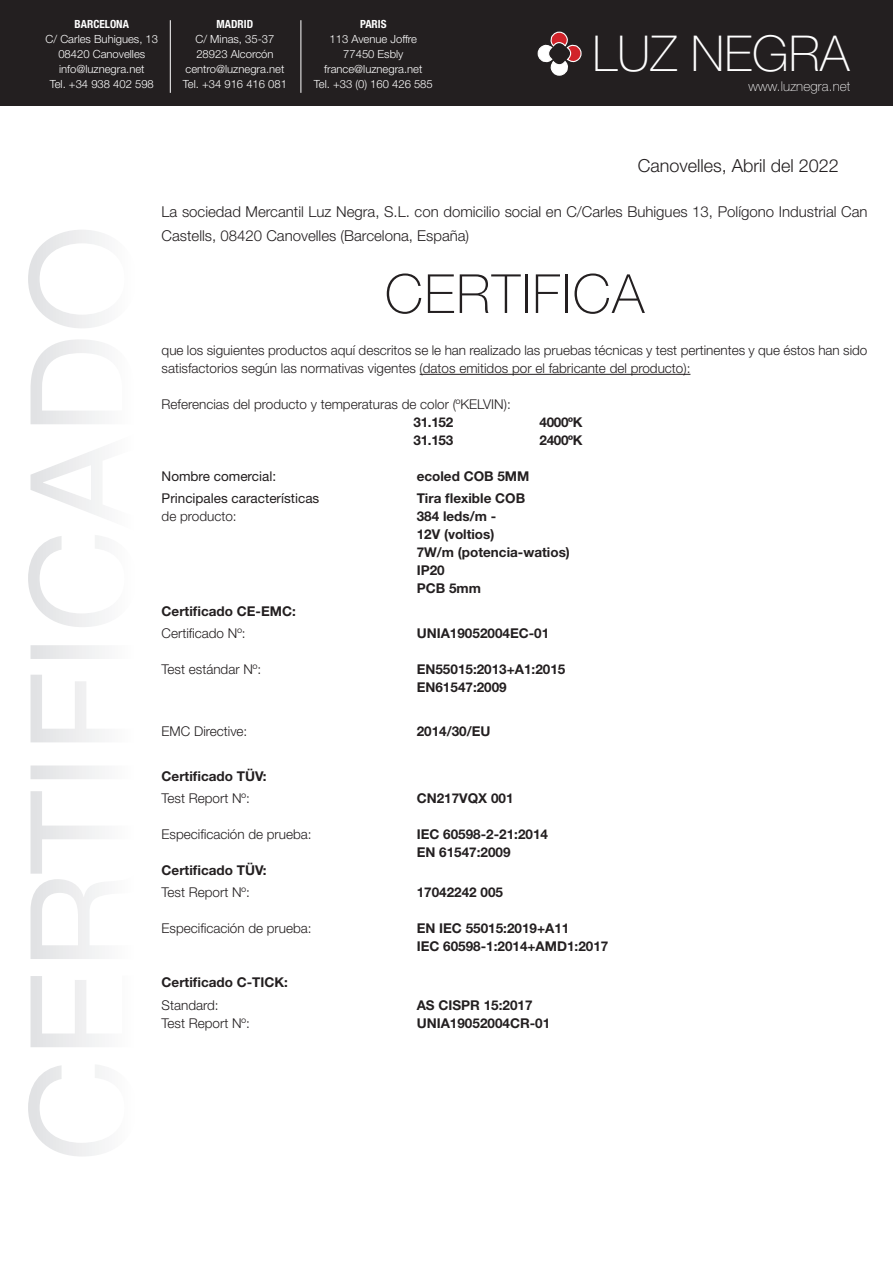
<style>
.page{position:relative;width:893px;height:1263px;background:#fff}
.page>*{position:absolute;margin:0;border:0;box-sizing:border-box;transform-origin:0 0}
.t1{font:100 54px "Helvetica Neue LT Std";letter-spacing:.03em;color:#231f20}
.t2{font:100 49.5px "Helvetica Neue LT Std";color:#fff}
.t3{font:300 18px "Helvetica Neue LT Std";color:#231f20}
.t4{font:300 15px/24px "Helvetica Neue LT Std";color:#231f20}
.t5{font:300 13.5px/18px "Helvetica Neue LT Std";color:#231f20}
.TXT_France_BASE_GRIS{font:700 13.5px "Helvetica Neue LT Std";color:#231f20}
.t6{font:13.5px "Helvetica Neue LT Std";color:#231f20}
.t7{font:100 13.5px "Helvetica Neue LT Std";letter-spacing:.01em;color:#fff}
.t8{font:300 11.25px "Helvetica Neue LT Std";color:#fff}
.t9{font:700 condensed 11.25px "Helvetica Neue LT Std";color:#fff}
</style>
<div class="page">
<div style="left:0;top:0;width:893px;height:105px;background:#231f20"></div>
<svg style="left:28px;top:230px;width:74px;height:926px"></svg>
<hr style="left:420px;top:374px;width:270px;height:1px;background:#231f20">
<hr style="left:170px;top:20px;width:1px;height:73px;background:#fff">
<hr style="left:301px;top:20px;width:1px;height:73px;background:#fff">
<svg style="left:537px;top:31px;width:45px;height:45px"></svg>
<p class="t9" style="left:75px;top:17px;width:56px">BARCELONA</p>
<p class="t8" style="left:46px;top:32px;width:114px">C/ Carles Buhigues, 13</p>
<p class="t8" style="left:58px;top:47px;width:88px">08420 Canovelles</p>
<p class="t8" style="left:59px;top:62px;width:87px">info@luznegra.net</p>
<p class="t8" style="left:50px;top:77px;width:106px">Tel. +34 938 402 598</p>
<p class="t9" style="left:217px;top:17px;width:38px">MADRID</p>
<p class="t8" style="left:195px;top:32px;width:80px">C/ Minas, 35-37</p>
<p class="t8" style="left:196px;top:47px;width:79px">28923 Alcorcón</p>
<p class="t8" style="left:186px;top:62px;width:100px">centro@luznegra.net</p>
<p class="t8" style="left:183px;top:77px;width:106px">Tel. +34 916 416 081</p>
<p class="t9" style="left:360px;top:17px;width:28px">PARIS</p>
<p class="t8" style="left:330px;top:32px;width:89px">113 Avenue Joffre</p>
<p class="t8" style="left:343px;top:47px;width:62px">77450 Esbly</p>
<p class="t8" style="left:324px;top:62px;width:100px">france@luznegra.net</p>
<p class="t8" style="left:314px;top:77px;width:120px">Tel. +33 (0) 160 426 585</p>
<p class="t7" style="left:749px;top:79px;width:103px">www.luznegra.net</p>
<p class="t2" style="left:592px;top:25px;width:258px">LUZ NEGRA</p>
<p class="t3" style="left:638px;top:155px;width:203px">Canovelles, Abril del 2022</p>
<p class="t4" style="left:162px;top:199px;width:707px">La sociedad Mercantil Luz Negra, S.L. con domicilio social en C/Carles Buhigues 13, Polígono Industrial Can<br>Castells, 08420 Canovelles (Barcelona, España)</p>
<p class="t1" style="left:385px;top:263px;width:261px">CERTIFICA</p>
<p class="t5" style="left:162px;top:341px;width:707px">que los siguientes productos aquí descritos se le han realizado las pruebas técnicas y test pertinentes y que éstos han sido satisfactorios según las normativas vigentes (datos emitidos por el fabricante del producto):</p>
<p class="t5" style="left:162px;top:395px;width:351px">Referencias del producto y temperaturas de color (ºKELVIN):</p>
<p class="TXT_France_BASE_GRIS" style="left:414px;top:414px;width:41px">31.152</p>
<p class="TXT_France_BASE_GRIS" style="left:540px;top:414px;width:45px">4000ºK</p>
<p class="TXT_France_BASE_GRIS" style="left:414px;top:432px;width:41px">31.153</p>
<p class="TXT_France_BASE_GRIS" style="left:540px;top:432px;width:45px">2400ºK</p>
<p class="t6" style="left:162px;top:468px;width:116px">Nombre comercial:</p>
<p class="TXT_France_BASE_GRIS" style="left:417px;top:468px;width:114px">ecoled COB 5MM</p>
<p class="t6" style="left:162px;top:490px;width:159px">Principales características</p>
<p class="TXT_France_BASE_GRIS" style="left:417px;top:490px;width:110px">Tira flexible COB</p>
<p class="t5" style="left:162px;top:507px;width:77px">de producto:</p>
<p class="TXT_France_BASE_GRIS" style="left:417px;top:508px;width:81px">384 leds/m -</p>
<p class="TXT_France_BASE_GRIS" style="left:417px;top:526px;width:79px">12V (voltios)</p>
<p class="TXT_France_BASE_GRIS" style="left:417px;top:544px;width:155px">7W/m (potencia-watios)</p>
<p class="TXT_France_BASE_GRIS" style="left:417px;top:562px;width:29px">IP20</p>
<p class="TXT_France_BASE_GRIS" style="left:417px;top:580px;width:66px">PCB 5mm</p>
<p class="TXT_France_BASE_GRIS" style="left:162px;top:602px;width:136px">Certificado CE-EMC:</p>
<p class="t5" style="left:162px;top:624px;width:86px">Certificado Nº:</p>
<p class="TXT_France_BASE_GRIS" style="left:417px;top:625px;width:134px">UNIA19052004EC-01</p>
<p class="t5" style="left:162px;top:660px;width:101px">Test estándar Nº:</p>
<p class="TXT_France_BASE_GRIS" style="left:417px;top:661px;width:150px">EN55015:2013+A1:2015</p>
<p class="TXT_France_BASE_GRIS" style="left:417px;top:679px;width:92px">EN61547:2009</p>
<p class="t5" style="left:162px;top:722px;width:87px">EMC Directive:</p>
<p class="TXT_France_BASE_GRIS" style="left:417px;top:723px;width:75px">2014/30/EU</p>
<p class="TXT_France_BASE_GRIS" style="left:162px;top:768px;width:107px">Certificado TÜV:</p>
<p class="t5" style="left:162px;top:789px;width:90px">Test Report Nº:</p>
<p class="TXT_France_BASE_GRIS" style="left:417px;top:790px;width:98px">CN217VQX 001</p>
<p class="t5" style="left:162px;top:825px;width:152px">Especificación de prueba:</p>
<p class="TXT_France_BASE_GRIS" style="left:417px;top:826px;width:133px">IEC 60598-2-21:2014</p>
<p class="TXT_France_BASE_GRIS" style="left:417px;top:844px;width:95px">EN 61547:2009</p>
<p class="TXT_France_BASE_GRIS" style="left:162px;top:862px;width:107px">Certificado TÜV:</p>
<p class="t5" style="left:162px;top:883px;width:90px">Test Report Nº:</p>
<p class="TXT_France_BASE_GRIS" style="left:417px;top:884px;width:88px">17042242 005</p>
<p class="t5" style="left:162px;top:919px;width:152px">Especificación de prueba:</p>
<p class="TXT_France_BASE_GRIS" style="left:417px;top:920px;width:154px">EN IEC 55015:2019+A11</p>
<p class="TXT_France_BASE_GRIS" style="left:417px;top:938px;width:193px">IEC 60598-1:2014+AMD1:2017</p>
<p class="TXT_France_BASE_GRIS" style="left:162px;top:974px;width:128px">Certificado C-TICK:</p>
<p class="t5" style="left:162px;top:995px;width:59px">Standard:</p>
<p class="TXT_France_BASE_GRIS" style="left:417px;top:996px;width:117px">AS CISPR 15:2017</p>
<p class="t5" style="left:162px;top:1013px;width:90px">Test Report Nº:</p>
<p class="TXT_France_BASE_GRIS" style="left:417px;top:1014px;width:135px">UNIA19052004CR-01</p>
</div>
